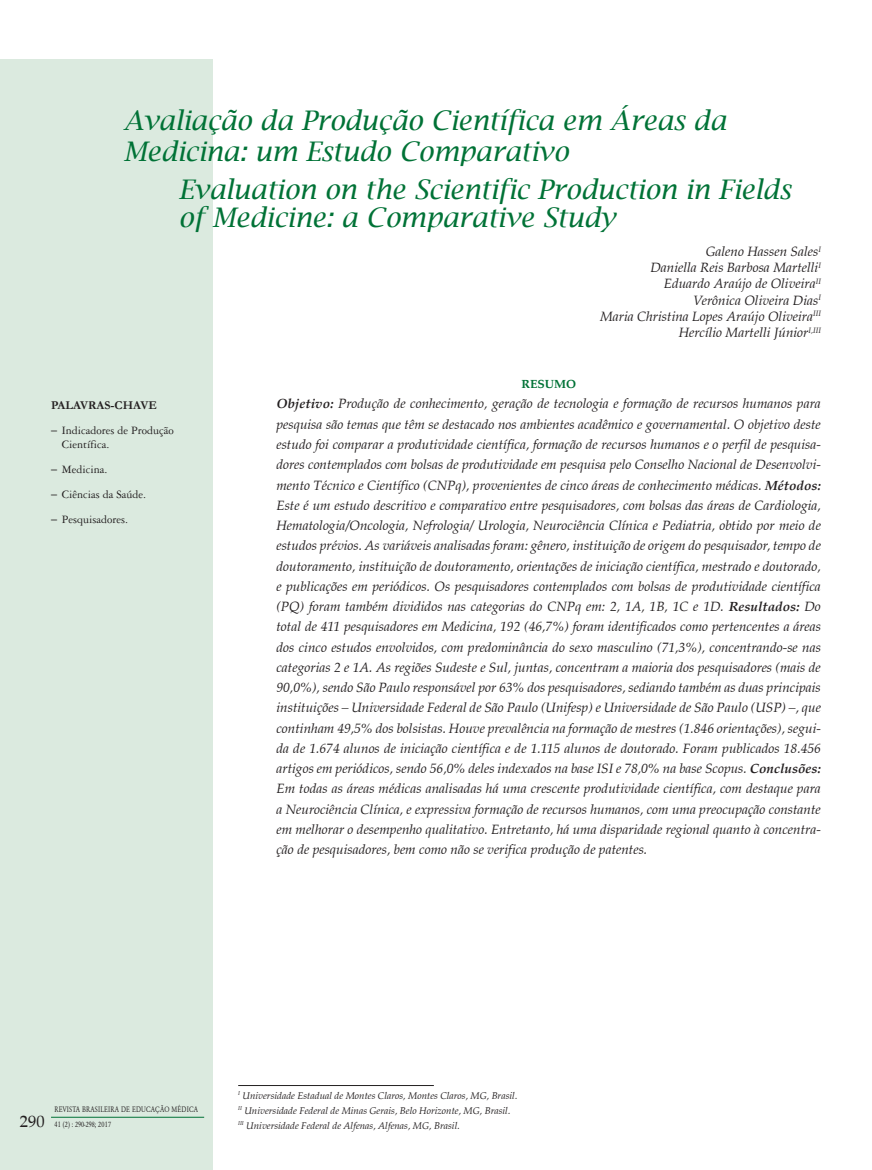
<style>
.page{position:relative;width:872px;height:1170px;background:#fff}
.page>*{position:absolute;margin:0;border:0;box-sizing:border-box;transform-origin:0 0}
.t1{font:italic 27px/31.5px "Lucida Bright";color:#007236}
.t2{font:italic 13.5px/20.2px "Palton";color:#231f20;text-align:right}
.t3{font:12px/14.4px "Garamond 3 LT Std";color:#231f20}
.t4{font:700 12px "Garamond";color:#231f20}
.t5{font:700 12px "Palton";color:#007236}
.t6{font:italic 9.75px/15px "Palton";color:#231f20}
.t7{font:8.25px/15px "Garamond";letter-spacing:.03em;color:#231f20;scale:.8 1}
.s1{font-family:"Palton Roman"}
.s2{font-weight:700}
.s3{font-family:"Palton Roman";font-size:16.5px}
</style>
<div class="page">
<div style="left:0;top:60px;width:213px;height:1109px;background:#dbeadf"></div>
<hr style="left:51px;top:1116px;width:153px;height:1px;background:#007236">
<hr style="left:238px;top:1085px;width:196px;height:1px;background:#231f20">
<h1 class="t1" style="left:123px;top:104px;width:604px">Avaliação da Produção Científica em Áreas da<br>Medicina: um Estudo Comparativo</h1>
<h1 class="t1" style="left:179px;top:174px;width:614px;line-height:28.5px">Evaluation on the Scientific Production in Fields of Medicine: a Comparative Study</h1>
<p class="t2" style="left:600px;top:243px;width:222px;line-height:16.2px">Galeno Hassen Sales<sup>I<br></sup>Daniella Reis Barbosa Martelli<sup>I<br></sup>Eduardo Araújo de Oliveira<sup>II<br></sup>Verônica Oliveira Dias<sup>I<br></sup>Maria Christina Lopes Araújo Oliveira<sup>III<br></sup>Hercílio Martelli Júnior<sup>I,III</sup></p>
<p class="t4" style="left:51px;top:396px;width:107px">PALAVRAS-CHAVE</p>
<p class="t3" style="left:62px;top:423px;width:113px;text-indent:-11px"><span class="s1">–</span> Indicadores de Produção<br>Científica.</p>
<p class="t3" style="left:51px;top:462px;width:58px"><span class="s1">–</span> Medicina.</p>
<p class="t3" style="left:51px;top:487px;width:96px"><span class="s1">–</span> Ciências da Saúde.</p>
<p class="t3" style="left:51px;top:512px;width:78px"><span class="s1">–</span> Pesquisadores.</p>
<p class="t5" style="left:521px;top:377px;width:56px">RESUMO</p>
<p class="t2" style="left:276px;top:394px;width:546px;text-align:justify"><span class="s2">Objetivo:</span> Produção de conhecimento, geração de tecnologia e formação de recursos humanos para pesquisa são temas que têm se destacado nos ambientes acadêmico e governamental. O objetivo deste estudo foi comparar a produtividade científica, formação de recursos humanos e o perfil de pesquisa&shy;dores contemplados com bolsas de produtividade em pesquisa pelo Conselho Nacional de Desenvolvi&shy;mento Técnico e Científico (CNPq), provenientes de cinco áreas de conhecimento médicas. <span class="s2">Métodos:<br></span>Este é um estudo descritivo e comparativo entre pesquisadores, com bolsas das áreas de Cardiologia, Hematologia/Oncologia, Nefrologia/ Urologia, Neurociência Clínica e Pediatria, obtido por meio de estudos prévios. As variáveis analisadas foram: gênero, instituição de origem do pesquisador, tempo de doutoramento, instituição de doutoramento, orientações de iniciação científica, mestrado e doutorado, e publicações em periódicos. Os pesquisadores contemplados com bolsas de produtividade científica (PQ) foram também divididos nas categorias do CNPq em: 2, 1A, 1B, 1C e 1D. <span class="s2">Resultados:</span> Do total de 411 pesquisadores em Medicina, 192 (46,7%) foram identificados como pertencentes a áreas dos cinco estudos envolvidos, com predominância do sexo masculino (71,3%), concentrando-se nas categorias 2 e 1A. As regiões Sudeste e Sul, juntas, concentram a maioria dos pesquisadores (mais de 90,0%), sendo São Paulo responsável por 63% dos pesquisadores, sediando também as duas principais instituições – Universidade Federal de São Paulo (Unifesp) e Universidade de São Paulo (USP) –, que continham 49,5% dos bolsistas. Houve prevalência na formação de mestres (1.846 orientações), segui&shy;da de 1.674 alunos de iniciação científica e de 1.115 alunos de doutorado. Foram publicados 18.456 artigos em periódicos, sendo 56,0% deles indexados na base ISI e 78,0% na base Scopus. <span class="s2">Conclusões:<br></span>Em todas as áreas médicas analisadas há uma crescente produtividade científica, com destaque para a Neurociência Clínica, e expressiva formação de recursos humanos, com uma preocupação constante em melhorar o desempenho qualitativo. Entretanto, há uma disparidade regional quanto à concentra&shy;ção de pesquisadores, bem como não se verifica produção de patentes.</p>
<p class="t7" style="left:20px;top:1101px;width:224px;text-indent:35px">REVISTA BRASILEIRA DE EDUCAÇÃO MÉDICA<br><span class="s3">290</span> 41 (2) : 290-298; 2017</p>
<p class="t6" style="left:238px;top:1087px;width:281px"><sup>I</sup> Universidade Estadual de Montes Claros, Montes Claros, MG, Brasil.<br><sup>II</sup> Universidade Federal de Minas Gerais, Belo Horizonte, MG, Brasil.<br><sup>III</sup> Universidade Federal de Alfenas, Alfenas, MG, Brasil.</p>
</div>
